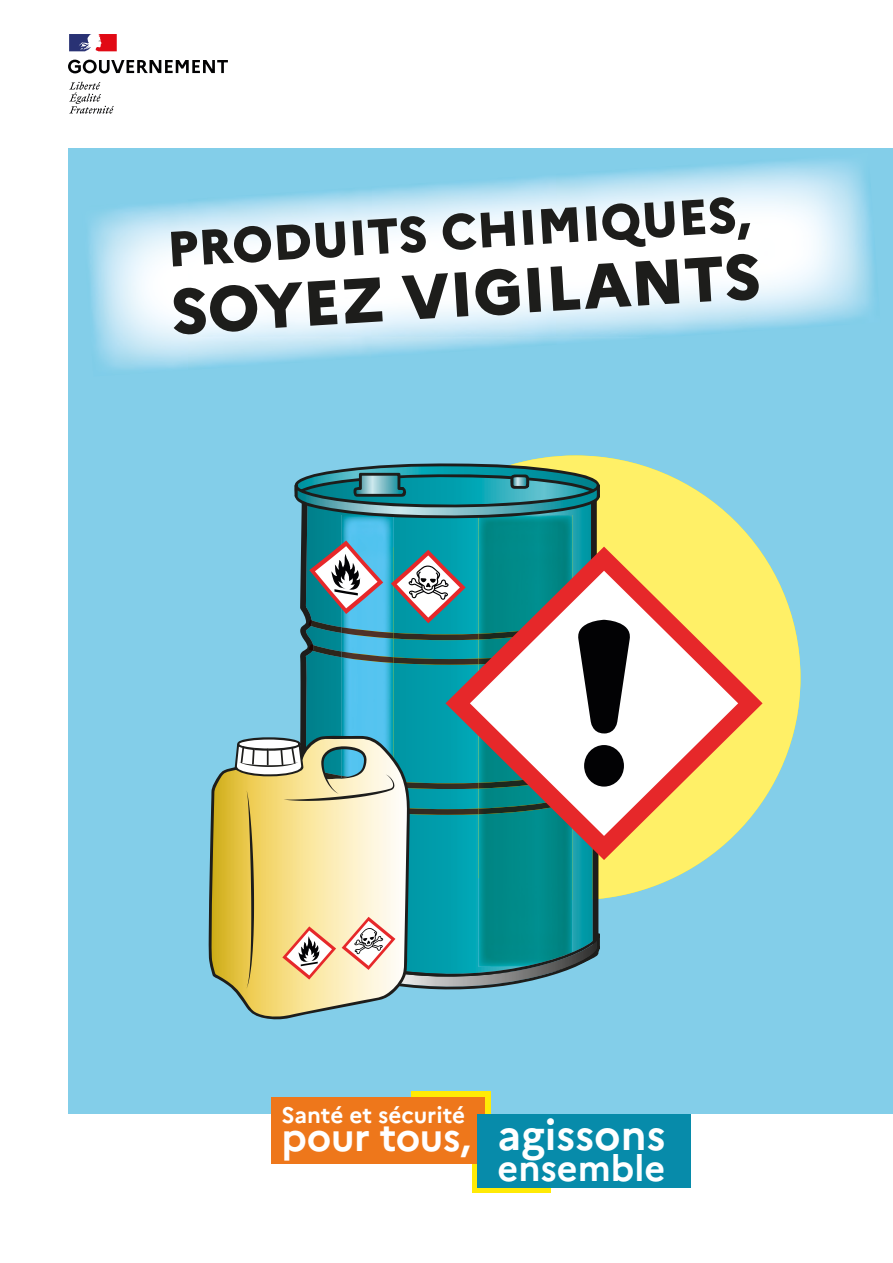
<style>
.page{position:relative;width:893px;height:1263px;background:#fff}
.page>*{position:absolute;margin:0;border:0;box-sizing:border-box;transform-origin:0 0}
.t1{font:800 63px "Marianne";color:#1d1d1b}
.t2{font:800 49.5px "Marianne";color:#1d1d1b}
.t3{font:700 39px "Marianne";letter-spacing:-.01em;color:#fff}
.t4{font:700 36px "Marianne";color:#fff}
.t5{font:700 22.5px "Marianne";color:#fff}
.s1{font-size:42px}
</style>
<div class="page">
<div style="left:68px;top:149px;width:825px;height:966px;background:#83cee9"></div>
<svg style="left:518px;top:455px;width:282px;height:438px"></svg>
<svg style="left:301px;top:493px;width:301px;height:47px;background:#0f9197"></svg>
<img style="left:342px;top:518px;width:51px;height:22px">
<img style="left:478px;top:518px;width:94px;height:22px">
<svg style="left:294px;top:463px;width:307px;height:55px;background:#388a8d"></svg>
<svg style="left:632px;top:547px;width:131px;height:313px;background:#f6d88f"></svg>
<svg style="left:209px;top:767px;width:187px;height:253px"></svg>
<svg style="left:234px;top:540px;width:398px;height:450px;background:#79a9a2"></svg>
<div style="left:68px;top:1114px;width:825px;height:149px;background:#fff"></div>
<img style="left:188px;top:166px;width:533px;height:201px">
<img style="left:721px;top:160px;width:151px;height:170px">
<img style="left:89px;top:203px;width:99px;height:166px">
<div style="left:411px;top:1091px;width:80px;height:44px;background:#ffea06"></div>
<svg style="left:472px;top:1163px;width:79px;height:30px"></svg>
<div style="left:271px;top:1097px;width:214px;height:66px;background:#ee771b"></div>
<div style="left:477px;top:1114px;width:214px;height:73px;background:#078baa"></div>
<svg style="left:68px;top:60px;width:160px;height:13px"></svg>
<svg style="left:69px;top:82px;width:45px;height:32px"></svg>
<svg style="left:69px;top:34px;width:48px;height:17px"></svg>
<h1 class="t2" style="left:165px;top:222px;width:585px;rotate:-4deg">PRODUITS CHIMIQUES,</h1>
<h1 class="t1" style="left:169px;top:271px;width:592px;rotate:-3deg">SOYEZ VIGILANTS</h1>
<p class="t5" style="left:281px;top:1101px;width:185px">Santé et sécurité</p>
<p class="t3" style="left:281px;top:1113px;width:386px">pour tous, <span class="s1">agissons</span></p>
<p class="t4" style="left:497px;top:1146px;width:169px">ensemble</p>
</div>
